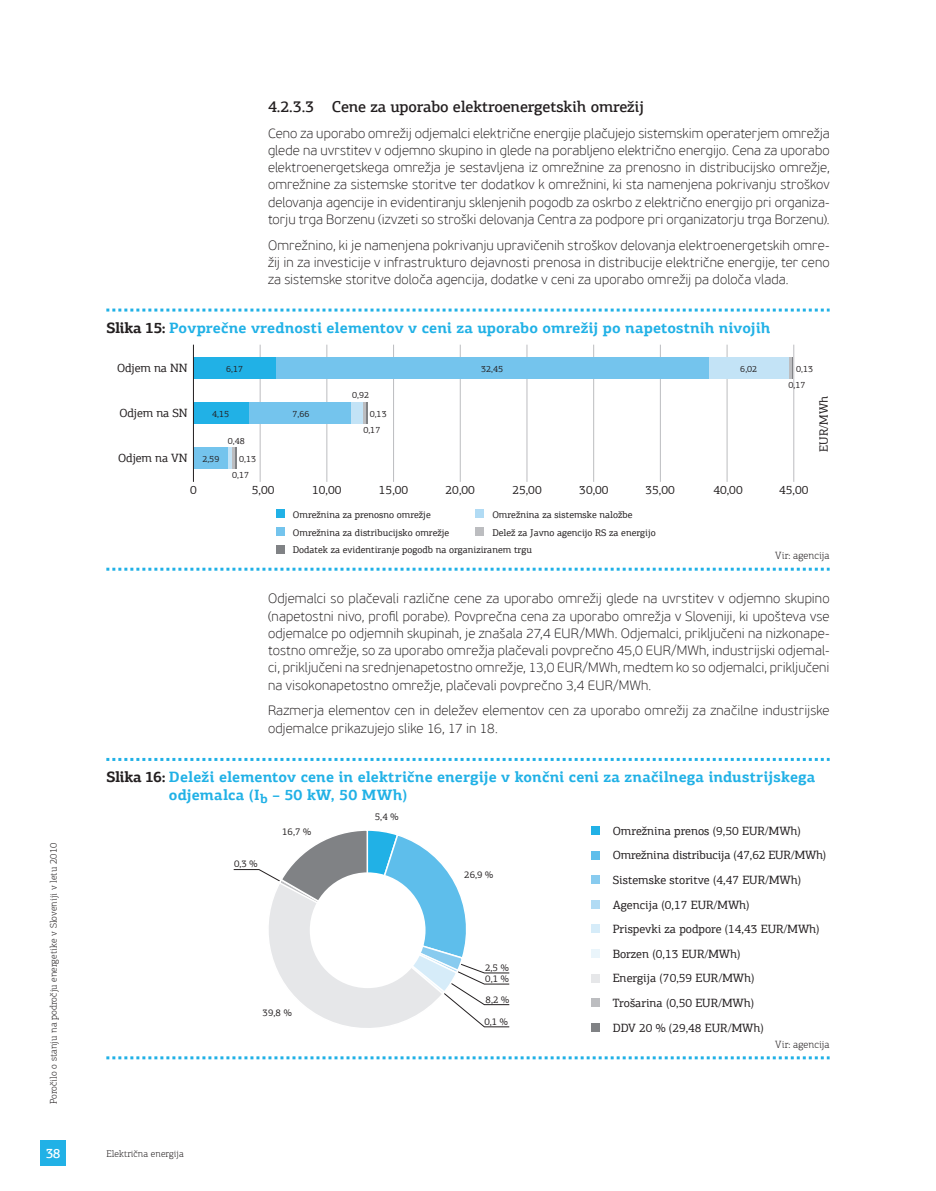
<style>
.page{position:relative;width:936px;height:1191px;background:#fff}
.page>*{position:absolute;margin:0;border:0;box-sizing:border-box;transform-origin:0 0}
.t1{font:500 15.75px "PF Agora Slab Pro";letter-spacing:-.01em;color:#231f20}
.t2{font:700 15px/18px "PF Agora Slab Pro";letter-spacing:.005em;color:#21b1e6}
.t3{font:100 13.5px/17.2px "PF Beau Sans Pro";letter-spacing:.01em;color:#231f20;text-align:justify}
.t4{font:500 13.5px "PF Agora Slab Pro";color:#fff}
.t5{font:12px "PF Agora Slab Pro";color:#231f20}
.t6{font:300 10.5px "PF Agora Slab Pro";letter-spacing:.015em;color:#231f20}
.t7{font:9.75px/18.1px "PF Agora Slab Pro";color:#231f20}
.t8{font:300 9.75px "PF Agora Slab Pro";letter-spacing:.01em;color:#231f20}
.t9{font:9px/15.8px "PF Agora Slab Pro";color:#231f20}
.s1{color:#231f20}
</style>
<div class="page">
<div style="left:40px;top:1139px;width:26px;height:26px;background:#21b1e6"></div>
<svg style="left:106px;top:308px;width:723px;height:3px"></svg>
<svg style="left:106px;top:567px;width:723px;height:3px"></svg>
<hr style="left:326px;top:345px;width:1px;height:137px;background:#bcbdc0">
<hr style="left:460px;top:345px;width:1px;height:137px;background:#bcbdc0">
<hr style="left:593px;top:345px;width:1px;height:137px;background:#bcbdc0">
<hr style="left:726px;top:345px;width:1px;height:137px;background:#bcbdc0">
<hr style="left:793px;top:345px;width:1px;height:137px;background:#bcbdc0">
<hr style="left:260px;top:345px;width:1px;height:137px;background:#bcbdc0">
<hr style="left:393px;top:345px;width:1px;height:137px;background:#bcbdc0">
<hr style="left:526px;top:345px;width:1px;height:137px;background:#bcbdc0">
<hr style="left:660px;top:345px;width:1px;height:137px;background:#bcbdc0">
<div style="left:228px;top:448px;width:5px;height:21px;background:#c3e3f6"></div>
<div style="left:193px;top:448px;width:35px;height:21px;background:#74c4ed"></div>
<svg style="left:788px;top:357px;width:4px;height:22px"></svg>
<div style="left:708px;top:357px;width:80px;height:22px;background:#c3e3f6"></div>
<div style="left:276px;top:357px;width:432px;height:22px;background:#74c4ed"></div>
<div style="left:193px;top:357px;width:83px;height:22px;background:#21b1e6"></div>
<hr style="left:363px;top:402px;width:4px;height:22px;background:#808285">
<hr style="left:232px;top:448px;width:4px;height:21px;background:#808285">
<div style="left:351px;top:402px;width:12px;height:22px;background:#c3e3f6"></div>
<div style="left:249px;top:402px;width:102px;height:22px;background:#74c4ed"></div>
<div style="left:193px;top:402px;width:56px;height:22px;background:#21b1e6"></div>
<hr style="left:193px;top:345px;width:1px;height:137px;background:#231f20">
<hr style="left:363px;top:402px;width:3px;height:22px;background:#bcbdc0">
<hr style="left:232px;top:448px;width:3px;height:21px;background:#bcbdc0">
<div style="left:276px;top:509px;width:8px;height:9px;background:#21b1e6"></div>
<div style="left:276px;top:527px;width:8px;height:9px;background:#74c4ed"></div>
<div style="left:475px;top:509px;width:9px;height:9px;background:#b1dbf4"></div>
<div style="left:475px;top:527px;width:9px;height:9px;background:#bcbdc0"></div>
<div style="left:276px;top:545px;width:8px;height:8px;background:#808285"></div>
<svg style="left:106px;top:758px;width:723px;height:3px"></svg>
<svg style="left:106px;top:1056px;width:723px;height:3px"></svg>
<svg style="left:233px;top:830px;width:276px;height:198px"></svg>
<div style="left:310px;top:872px;width:115px;height:116px;background:#fff;border-radius:50%"></div>
<div style="left:591px;top:826px;width:8px;height:9px;background:#21b1e6"></div>
<div style="left:591px;top:851px;width:8px;height:8px;background:#5ebeeb"></div>
<div style="left:591px;top:875px;width:8px;height:9px;background:#88cbef"></div>
<div style="left:591px;top:900px;width:8px;height:8px;background:#b1dbf4"></div>
<div style="left:591px;top:924px;width:8px;height:9px;background:#d6ecf9"></div>
<div style="left:591px;top:949px;width:8px;height:8px;background:#eaf5fb"></div>
<div style="left:591px;top:973px;width:8px;height:9px;background:#e6e7e9"></div>
<div style="left:591px;top:998px;width:8px;height:9px;background:#bcbdc0"></div>
<div style="left:591px;top:1023px;width:8px;height:8px;background:#808285"></div>
<p class="t1" style="left:268px;top:97px;width:377px">4.2.3.3 Cene za uporabo elektroenergetskih omrežij</p>
<p class="t3" style="left:268px;top:124px;width:563px">Ceno za uporabo omrežij odjemalci električne energije plačujejo sistemskim operaterjem omrežja glede na uvrstitev v odjemno skupino in glede na porabljeno električno energijo. Cena za uporabo elektroenergetskega omrežja je sestavljena iz omrežnine za prenosno in distribucijsko omrežje, omrežnine za sistemske storitve ter dodatkov k omrežnini, ki sta namenjena pokrivanju stroškov delovanja agencije in evidentiranju sklenjenih pogodb za oskrbo z električno energijo pri organiza&shy;torju trga Borzenu (izvzeti so stroški delovanja Centra za podpore pri organizatorju trga Borzenu).</p>
<p class="t3" style="left:268px;top:236px;width:563px">Omrežnino, ki je namenjena pokrivanju upravičenih stroškov delovanja elektroenergetskih omre&shy;žij in za investicije v infrastrukturo dejavnosti prenosa in distribucije električne energije, ter ceno za sistemske storitve določa agencija, dodatke v ceni za uporabo omrežij pa določa vlada.</p>
<p class="t2" style="left:106px;top:318px;width:665px"><span class="s1">Slika 15:</span> Povprečne vrednosti elementov v ceni za uporabo omrežij po napetostnih nivojih</p>
<p class="t5" style="left:117px;top:360px;width:72px">Odjem na NN</p>
<p class="t5" style="left:119px;top:405px;width:70px">Odjem na SN</p>
<p class="t5" style="left:118px;top:450px;width:71px">Odjem na VN</p>
<p class="t9" style="left:226px;top:361px;width:18px">6,17</p>
<p class="t9" style="left:481px;top:361px;width:23px">32,45</p>
<p class="t9" style="left:740px;top:361px;width:18px">6,02</p>
<p class="t9" style="left:788px;top:361px;width:26px;text-indent:8px">0,13<br>0,17</p>
<p class="t9" style="left:363px;top:422px;width:18px">0,17</p>
<p class="t9" style="left:352px;top:387px;width:18px">0,92</p>
<p class="t5" style="left:816px;top:451px;width:57px;rotate:-90deg">EUR/MWh</p>
<p class="t9" style="left:292px;top:406px;width:18px">7,66</p>
<p class="t9" style="left:370px;top:406px;width:18px">0,13</p>
<p class="t9" style="left:212px;top:406px;width:18px">4,15</p>
<p class="t9" style="left:202px;top:451px;width:18px">2,59</p>
<p class="t9" style="left:228px;top:433px;width:18px">0,48</p>
<p class="t9" style="left:239px;top:451px;width:18px">0,13</p>
<p class="t9" style="left:232px;top:467px;width:18px">0,17</p>
<p class="t5" style="left:190px;top:482px;width:8px">0</p>
<p class="t5" style="left:252px;top:482px;width:24px">5,00</p>
<p class="t5" style="left:312px;top:482px;width:31px">10,00</p>
<p class="t5" style="left:379px;top:482px;width:31px">15,00</p>
<p class="t5" style="left:445px;top:482px;width:31px">20,00</p>
<p class="t5" style="left:512px;top:482px;width:31px">25,00</p>
<p class="t5" style="left:579px;top:482px;width:31px">30,00</p>
<p class="t5" style="left:645px;top:482px;width:31px">35,00</p>
<p class="t5" style="left:713px;top:482px;width:31px">40,00</p>
<p class="t5" style="left:779px;top:482px;width:31px">45,00</p>
<p class="t7" style="left:293px;top:505px;width:158px">Omrežnina za prenosno omrežje<br>Omrežnina za distribucijsko omrežje</p>
<p class="t7" style="left:492px;top:505px;width:141px">Omrežnina za sistemske naložbe</p>
<p class="t7" style="left:492px;top:523px;width:165px">Delež za Javno agencijo RS za energijo</p>
<p class="t7" style="left:293px;top:541px;width:240px">Dodatek za evidentiranje pogodb na organiziranem trgu</p>
<p class="t6" style="left:775px;top:549px;width:56px">Vir: agencija</p>
<p class="t3" style="left:268px;top:590px;width:563px">Odjemalci so plačevali različne cene za uporabo omrežij glede na uvrstitev v odjemno skupino (napetostni nivo, profil porabe). Povprečna cena za uporabo omrežja v Sloveniji, ki upošteva vse odjemalce po odjemnih skupinah, je znašala 27,4 EUR/MWh. Odjemalci, priključeni na nizkonape&shy;tostno omrežje, so za uporabo omrežja plačevali povprečno 45,0 EUR/MWh, industrijski odjemal&shy;ci, priključeni na srednjenapetostno omrežje, 13,0 EUR/MWh, medtem ko so odjemalci, priključeni na visokonapetostno omrežje, plačevali povprečno 3,4 EUR/MWh.</p>
<p class="t3" style="left:268px;top:702px;width:563px">Razmerja elementov cen in deležev elementov cen za uporabo omrežij za značilne industrijske odjemalce prikazujejo slike 16, 17 in 18.</p>
<p class="t2" style="left:169px;top:768px;width:647px;text-indent:-63px"><span class="s1">Slika 16:</span> Deleži elementov cene in električne energije v končni ceni za značilnega industrijskega odjemalca (I<sub>b</sub> – 50 kW, 50 MWh)</p>
<p class="t8" style="left:48px;top:1104px;width:263px;rotate:-90deg">Poročilo o stanju na področju energetike v Sloveniji v letu 2010</p>
<p class="t4" style="left:46px;top:1144px;width:16px">38</p>
<p class="t8" style="left:106px;top:1147px;width:79px">Električna energija</p>
<p class="t7" style="left:234px;top:854px;width:25px">0,3 %</p>
<p class="t7" style="left:282px;top:822px;width:31px">16,7 %</p>
<p class="t7" style="left:262px;top:1003px;width:31px">39,8 %</p>
<p class="t7" style="left:375px;top:807px;width:25px">5,4 %</p>
<p class="t7" style="left:464px;top:865px;width:31px">26,9 %</p>
<p class="t7" style="left:485px;top:958px;width:25px">2,5 %</p>
<p class="t7" style="left:485px;top:969px;width:25px">0,1 %</p>
<p class="t7" style="left:485px;top:990px;width:25px">8,2 %</p>
<p class="t7" style="left:484px;top:1012px;width:25px">0,1 %</p>
<p class="t5" style="left:612px;top:823px;width:190px">Omrežnina prenos (9,50 EUR/MWh)</p>
<p class="t5" style="left:612px;top:848px;width:215px">Omrežnina distribucija (47,62 EUR/MWh)</p>
<p class="t5" style="left:612px;top:872px;width:190px">Sistemske storitve (4,47 EUR/MWh)</p>
<p class="t5" style="left:612px;top:897px;width:138px">Agencija (0,17 EUR/MWh)</p>
<p class="t5" style="left:612px;top:921px;width:208px">Prispevki za podpore (14,43 EUR/MWh)</p>
<p class="t5" style="left:612px;top:946px;width:129px">Borzen (0,13 EUR/MWh)</p>
<p class="t5" style="left:612px;top:971px;width:143px">Energija (70,59 EUR/MWh)</p>
<p class="t5" style="left:612px;top:995px;width:143px">Trošarina (0,50 EUR/MWh)</p>
<p class="t5" style="left:612px;top:1020px;width:152px">DDV 20 % (29,48 EUR/MWh)</p>
<p class="t6" style="left:775px;top:1038px;width:56px">Vir: agencija</p>
</div>
